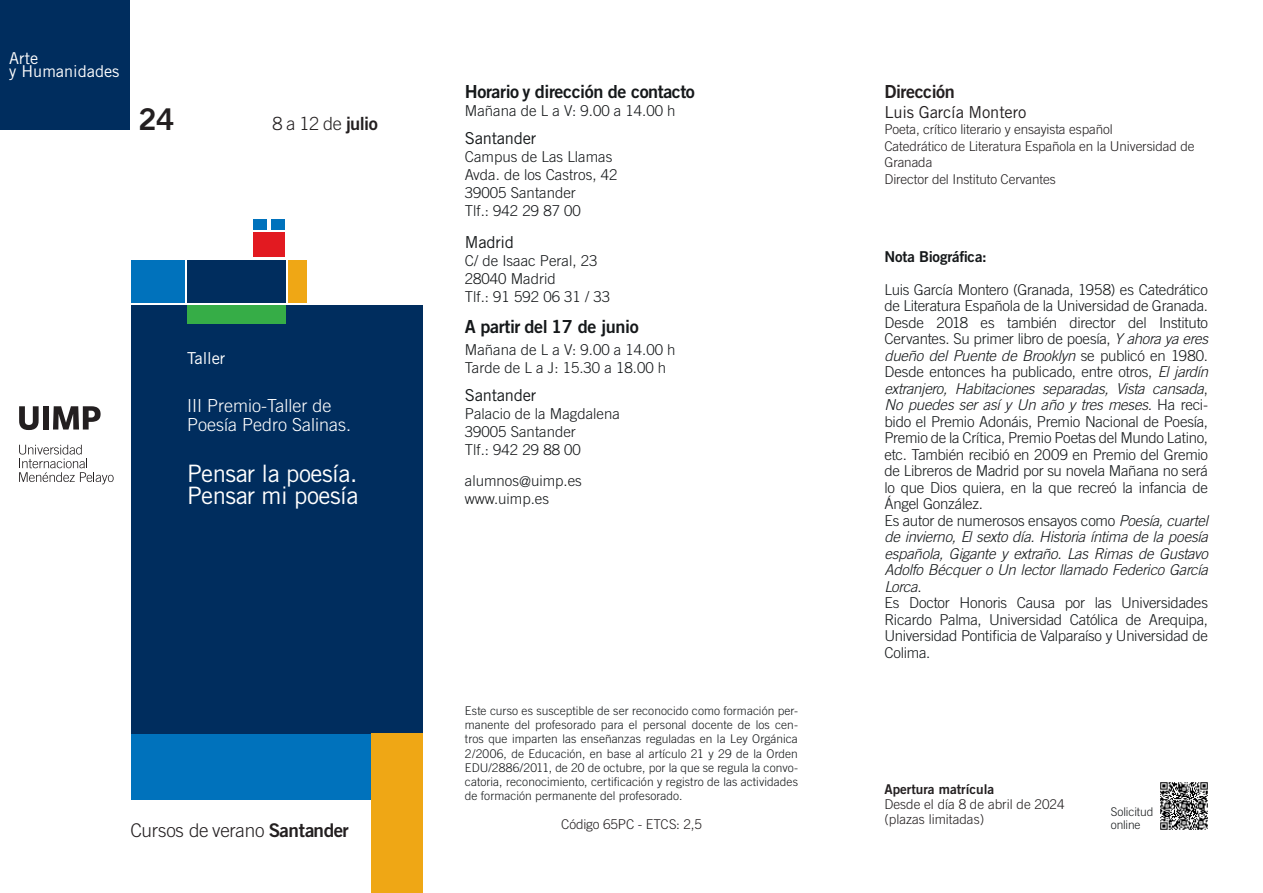
<style>
.page{position:relative;width:1263px;height:893px;background:#fff}
.page>*{position:absolute;margin:0;border:0;box-sizing:border-box;transform-origin:0 0}
._24{font:30px "Trade Gothic LT Std Bd 2";color:#231f20}
.curso{font:24px/22.5px "Trade Gothic LT Std";letter-spacing:-.02em;color:#fff}
.Cursos_de_verano{font:300 18.9px "Trade Gothic LT Std";letter-spacing:-.015em;color:#231f20}
.fecha_2{font:300 18.15px "Trade Gothic LT Std";color:#231f20}
.t1{font:18px "Trade Gothic LT Std Bd 2";letter-spacing:-.025em;color:#15181a}
.tipo_-_descripción{font:300 18px/19px "Trade Gothic LT Std";color:#fff}
.Directores{font:18px "Trade Gothic LT Std Bd 2";letter-spacing:-.025em;color:#231f20}
.Contacto{font:16.5px "Trade Gothic LT Std";letter-spacing:-.015em;color:#15181a}
.Directores_-_Nombre{font:16.5px "Trade Gothic LT Std";letter-spacing:-.01em;color:#231f20}
.tipo_-_título{font:16.5px "Trade Gothic LT Std";letter-spacing:-.005em;color:#fff}
.categoria{font:16.35px/13.6px "Trade Gothic LT Std";color:#fff}
.Texto{font:300 15px/16.5px "Trade Gothic LT Std";letter-spacing:-.02em;color:#15181a;text-align:justify}
.Contacto-2{font:300 15px/18px "Trade Gothic LT Std";color:#15181a}
.Texto-2{font:italic 300 15px/16.5px "Trade Gothic LT Std";letter-spacing:-.015em;color:#15181a;text-align:justify}
.Texto-3{font:15px "Trade Gothic LT Std Bd 2";letter-spacing:-.01em;color:#15181a}
.Directores_-_Nombre-2{font:300 13.5px/16.5px "Trade Gothic LT Std";letter-spacing:-.01em;color:#231f20}
.t2{font:13.5px "Trade Gothic LT Std Bd 2";color:#231f20}
.Texto_Legal{font:300 12px/14.2px "Trade Gothic LT Std";color:#15181a}
.s1{font-family:"Trade Gothic LT Std Bd 2";font-weight:400}
.s2{font-style:italic}
.s3{font-style:normal}
</style>
<div class="page">
<svg style="left:19px;top:445px;width:95px;height:39px"></svg>
<svg style="left:19px;top:406px;width:20px;height:24px"></svg>
<div style="left:43px;top:406px;width:6px;height:23px;background:#231f20"></div>
<svg style="left:53px;top:406px;width:48px;height:23px"></svg>
<div style="left:131px;top:305px;width:291px;height:429px;background:#002d5e"></div>
<div style="left:187px;top:260px;width:98px;height:42px;background:#002d5e"></div>
<div style="left:131px;top:260px;width:53px;height:42px;background:#0072bc"></div>
<div style="left:288px;top:260px;width:19px;height:42px;background:#efa715"></div>
<div style="left:253px;top:233px;width:32px;height:24px;background:#e21a21"></div>
<div style="left:272px;top:219px;width:13px;height:11px;background:#0072bc"></div>
<div style="left:253px;top:219px;width:14px;height:11px;background:#0072bc"></div>
<div style="left:187px;top:305px;width:98px;height:19px;background:#36ad47"></div>
<div style="left:131px;top:734px;width:291px;height:66px;background:#0072bc"></div>
<div style="left:0;top:0;width:130px;height:130px;background:#002d5e"></div>
<div style="left:371px;top:734px;width:51px;height:159px;background:#efa715"></div>
<img style="left:1160px;top:782px;width:48px;height:48px">
<p class="categoria" style="left:9px;top:51px;width:112px">Arte<br>y Humanidades</p>
<p class="_24" style="left:138px;top:100px;width:38px">24</p>
<p class="fecha_2" style="left:273px;top:112px;width:107px">8 a 12 de <span class="s1">julio</span></p>
<p class="tipo_-_título" style="left:187px;top:349px;width:40px">Taller</p>
<p class="tipo_-_descripción" style="left:187px;top:396px;width:165px">III Premio-Taller de<br>Poesía Pedro Salinas.</p>
<p class="curso" style="left:187px;top:462px;width:173px">Pensar la poesía.<br>Pensar mi poesía</p>
<p class="Cursos_de_verano" style="left:131px;top:819px;width:220px">Cursos de verano <span class="s1">Santander</span></p>
<p class="t1" style="left:465px;top:80px;width:232px">Horario y dirección de contacto</p>
<p class="Contacto-2" style="left:465px;top:101px;width:212px">Mañana de L a V: 9.00 a 14.00 h</p>
<p class="Contacto" style="left:465px;top:128px;width:73px">Santander</p>
<p class="Contacto-2" style="left:465px;top:147px;width:149px">Campus de Las Llamas</p>
<p class="Contacto-2" style="left:465px;top:165px;width:154px">Avda. de los Castros, 42</p>
<p class="Contacto-2" style="left:465px;top:183px;width:112px">39005 Santander</p>
<p class="Contacto-2" style="left:465px;top:201px;width:117px">Tlf.: 942 29 87 00</p>
<p class="Contacto" style="left:465px;top:232px;width:51px">Madrid</p>
<p class="Contacto-2" style="left:465px;top:251px;width:134px">C/ de Isaac Peral, 23</p>
<p class="Contacto-2" style="left:465px;top:269px;width:92px">28040 Madrid</p>
<p class="Contacto-2" style="left:465px;top:287px;width:147px">Tlf.: 91 592 06 31 / 33</p>
<p class="t1" style="left:465px;top:315px;width:175px">A partir del 17 de junio</p>
<p class="Contacto-2" style="left:465px;top:340px;width:212px">Mañana de L a V: 9.00 a 14.00 h<br>Tarde de L a J: 15.30 a 18.00 h</p>
<p class="Contacto" style="left:465px;top:385px;width:73px">Santander</p>
<p class="Contacto-2" style="left:465px;top:404px;width:157px">Palacio de la Magdalena</p>
<p class="Contacto-2" style="left:465px;top:422px;width:112px">39005 Santander</p>
<p class="Contacto-2" style="left:465px;top:440px;width:117px">Tlf.: 942 29 88 00</p>
<p class="Contacto-2" style="left:465px;top:471px;width:118px">alumnos@uimp.es</p>
<p class="Contacto-2" style="left:465px;top:489px;width:86px">www.uimp.es</p>
<p class="Texto_Legal" style="left:465px;top:703px;width:335px;text-align:justify">Este curso es susceptible de ser reconocido como formación per&shy;manente del profesorado para el personal docente de los cen&shy;tros que imparten las enseñanzas reguladas en la Ley Orgánica 2/2006, de Educación, en base al artículo 21 y 29 de la Orden EDU/2886/2011, de 20 de octubre, por la que se regula la convo&shy;catoria, reconocimiento, certificación y registro de las actividades de formación permanente del profesorado.</p>
<p class="Directores_-_Nombre-2" style="left:561px;top:816px;width:142px">Código 65PC - ETCS: 2,5</p>
<p class="Directores" style="left:884px;top:80px;width:72px">Dirección</p>
<p class="Directores_-_Nombre" style="left:884px;top:102px;width:143px">Luis García Montero</p>
<p class="Directores_-_Nombre-2" style="left:884px;top:121px;width:230px">Poeta, crítico literario y ensayista español</p>
<p class="Directores_-_Nombre-2" style="left:884px;top:137px;width:312px">Catedrático de Literatura Española en la Universidad de<br>Granada</p>
<p class="Directores_-_Nombre-2" style="left:884px;top:170px;width:173px">Director del Instituto Cervantes</p>
<p class="Texto-3" style="left:884px;top:247px;width:104px">Nota Biográfica:</p>
<p class="Texto" style="left:884px;top:281px;width:325px">Luis García Montero (Granada, 1958) es Catedrático de Literatura Española de la Universidad de Granada.<br>Desde 2018 es también director del Instituto Cervantes. Su primer libro de poesía, <span class="s2">Y ahora ya eres dueño del Puente de Brooklyn</span> se publicó en 1980.<br>Desde entonces ha publicado, entre otros, <span class="s2">El jardín extranjero, Habitaciones separadas, Vista cansada</span>, <span class="s2">No puedes ser así y Un año y tres meses.</span> Ha reci&shy;bido el Premio Adonáis, Premio Nacional de Poesía, Premio de la Crítica, Premio Poetas del Mundo Latino, etc. También recibió en 2009 en Premio del Gremio de Libreros de Madrid por su novela Mañana no será lo que Dios quiera, en la que recreó la infancia de Ángel González.</p>
<p class="Texto-2" style="left:884px;top:512px;width:325px"><span class="s3">Es autor de numerosos ensayos como</span> Poesía, cuartel de invierno, El sexto día. Historia íntima de la poesía española, Gigante y extraño. Las Rimas de Gustavo Adolfo Bécquer o Un lector llamado Federico García Lorca<span class="s3">.</span></p>
<p class="Texto" style="left:884px;top:594px;width:325px">Es Doctor Honoris Causa por las Universidades Ricardo Palma, Universidad Católica de Arequipa, Universidad Pontificia de Valparaíso y Universidad de Colima.</p>
<p class="t2" style="left:884px;top:781px;width:111px">Apertura matrícula</p>
<p class="Directores_-_Nombre-2" style="left:884px;top:797px;width:182px;line-height:15px">Desde el día 8 de abril de 2024 (plazas limitadas)</p>
<p class="Texto_Legal" style="left:1111px;top:804px;width:44px;line-height:13.5px">Solicitud online</p>
</div>
